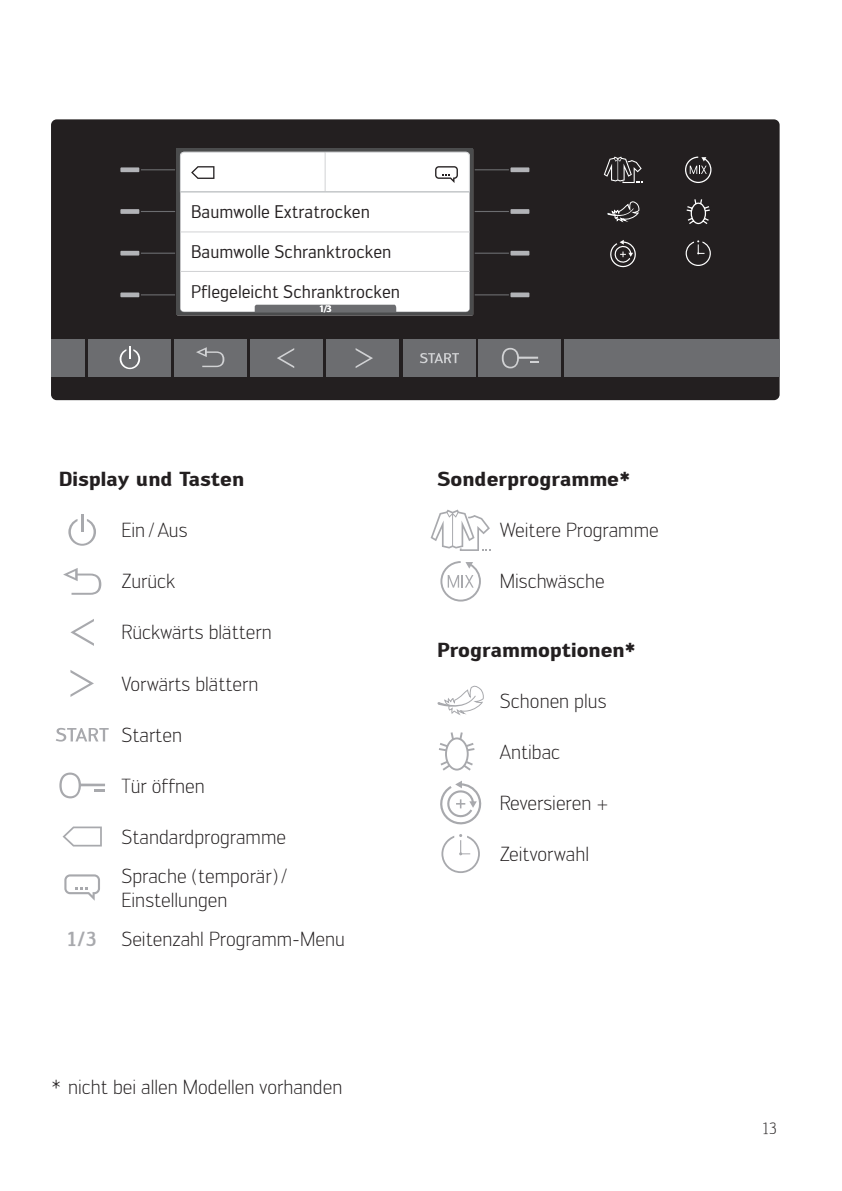
<style>
.page{position:relative;width:842px;height:1191px;background:#fff}
.page>*{position:absolute;margin:0;border:0;box-sizing:border-box;transform-origin:0 0}
.t1{font:300 20px/39px "Engel";color:#231f20}
.t2{font:700 20px "Engel";color:#231f20}
.t3{font:18px "Engel";color:#231f20}
.t4{font:300 16px "Engel";color:#231f20}
.t5{font:600 9.8px "Myriad Pro";color:#fff}
.s1{font-weight:500;color:#a8a9ad}
</style>
<div class="page">
<div style="left:51px;top:119px;width:729px;height:281px;background:#231f20"></div>
<svg style="left:684px;top:156px;width:28px;height:28px"></svg>
<svg style="left:686px;top:240px;width:25px;height:26px"></svg>
<svg style="left:604px;top:157px;width:38px;height:26px"></svg>
<svg style="left:685px;top:198px;width:26px;height:27px"></svg>
<svg style="left:607px;top:240px;width:32px;height:30px"></svg>
<svg style="left:607px;top:201px;width:32px;height:21px"></svg>
<div style="left:51px;top:339px;width:34px;height:38px;background:#6c6d70"></div>
<div style="left:564px;top:339px;width:216px;height:38px;background:#6c6d70"></div>
<div style="left:479px;top:339px;width:82px;height:38px;background:#6c6d70"></div>
<div style="left:174px;top:339px;width:73px;height:38px;background:#6c6d70"></div>
<div style="left:250px;top:339px;width:73px;height:38px;background:#6c6d70"></div>
<div style="left:326px;top:339px;width:73px;height:38px;background:#6c6d70"></div>
<div style="left:403px;top:339px;width:73px;height:38px;background:#6c6d70"></div>
<div style="left:89px;top:339px;width:82px;height:38px;background:#6c6d70"></div>
<hr style="left:141px;top:169px;width:34px;height:1px;background:#6c6d70">
<hr style="left:141px;top:211px;width:34px;height:1px;background:#6c6d70">
<hr style="left:141px;top:253px;width:34px;height:1px;background:#6c6d70">
<hr style="left:141px;top:294px;width:34px;height:1px;background:#6c6d70">
<hr style="left:475px;top:169px;width:34px;height:1px;background:#6c6d70">
<hr style="left:475px;top:211px;width:34px;height:1px;background:#6c6d70">
<hr style="left:475px;top:253px;width:34px;height:1px;background:#6c6d70">
<hr style="left:475px;top:294px;width:34px;height:1px;background:#6c6d70">
<svg style="left:120px;top:346px;width:20px;height:23px"></svg>
<svg style="left:502px;top:348px;width:36px;height:20px"></svg>
<svg style="left:196px;top:347px;width:28px;height:20px"></svg>
<svg style="left:277px;top:348px;width:17px;height:20px"></svg>
<svg style="left:356px;top:348px;width:17px;height:20px"></svg>
<svg style="left:420px;top:353px;width:39px;height:10px"></svg>
<svg style="left:177px;top:149px;width:296px;height:166px;background:#525354"></svg>
<div style="left:510px;top:292px;width:19px;height:5px;background:#b2b3b7"></div>
<div style="left:120px;top:167px;width:19px;height:5px;background:#b2b3b7"></div>
<div style="left:120px;top:209px;width:19px;height:5px;background:#b2b3b7"></div>
<hr style="left:120px;top:251px;width:19px;height:4px;background:#b2b3b7">
<div style="left:510px;top:167px;width:19px;height:5px;background:#b2b3b7"></div>
<div style="left:510px;top:209px;width:19px;height:5px;background:#b2b3b7"></div>
<hr style="left:510px;top:251px;width:19px;height:4px;background:#b2b3b7">
<div style="left:120px;top:292px;width:19px;height:5px;background:#b2b3b7"></div>
<svg style="left:180px;top:192px;width:290px;height:120px"></svg>
<hr style="left:180px;top:271px;width:290px;height:1px;background:#d1d2d4">
<hr style="left:180px;top:232px;width:290px;height:1px;background:#d1d2d4">
<svg style="left:255px;top:305px;width:141px;height:7px"></svg>
<svg style="left:180px;top:152px;width:290px;height:40px"></svg>
<svg style="left:68px;top:515px;width:28px;height:31px"></svg>
<svg style="left:63px;top:568px;width:38px;height:27px"></svg>
<svg style="left:70px;top:619px;width:24px;height:27px"></svg>
<svg style="left:70px;top:670px;width:24px;height:27px"></svg>
<svg style="left:56px;top:728px;width:53px;height:13px"></svg>
<svg style="left:59px;top:772px;width:46px;height:26px"></svg>
<svg style="left:63px;top:826px;width:39px;height:20px"></svg>
<svg style="left:64px;top:874px;width:36px;height:26px"></svg>
<svg style="left:431px;top:509px;width:60px;height:42px"></svg>
<svg style="left:440px;top:561px;width:41px;height:41px"></svg>
<svg style="left:437px;top:685px;width:47px;height:31px"></svg>
<svg style="left:439px;top:732px;width:35px;height:38px"></svg>
<svg style="left:440px;top:780px;width:42px;height:93px"></svg>
<p class="t3" style="left:191px;top:201px;width:180px">Baumwolle Extratrocken</p>
<p class="t3" style="left:191px;top:241px;width:202px">Baumwolle Schranktrocken</p>
<p class="t3" style="left:191px;top:281px;width:211px">Pflegeleicht Schranktrocken</p>
<p class="t5" style="left:319px;top:302px;width:14px">1/3</p>
<p class="t2" style="left:59px;top:467px;width:187px">Display und Tasten</p>
<p class="t1" style="left:121px;top:511px;width:68px">Ein/Aus</p>
<p class="t1" style="left:121px;top:562px;width:56px">Zurück</p>
<p class="t1" style="left:121px;top:613px;width:152px">Rückwärts blättern</p>
<p class="t1" style="left:121px;top:664px;width:139px">Vorwärts blättern</p>
<p class="t1" style="left:121px;top:715px;width:62px">Starten</p>
<p class="t1" style="left:121px;top:766px;width:85px">Tür öffnen</p>
<p class="t1" style="left:121px;top:817px;width:168px">Standardprogramme<br>Sprache (temporär)/</p>
<p class="t1" style="left:68px;top:880px;width:279px;text-indent:54px">Einstellungen<br><span class="s1">1/3</span> Seitenzahl Programm-Menu</p>
<p class="t1" style="left:51px;top:1067px;width:293px">* nicht bei allen Modellen vorhanden</p>
<p class="t2" style="left:437px;top:467px;width:194px">Sonderprogramme*</p>
<p class="t1" style="left:500px;top:511px;width:160px">Weitere Programme</p>
<p class="t1" style="left:500px;top:562px;width:106px">Mischwäsche</p>
<p class="t2" style="left:437px;top:637px;width:200px">Programmoptionen*</p>
<p class="t1" style="left:500px;top:681px;width:108px">Schonen plus</p>
<p class="t1" style="left:500px;top:732px;width:62px">Antibac</p>
<p class="t1" style="left:500px;top:783px;width:110px">Reversieren +</p>
<p class="t1" style="left:500px;top:834px;width:91px">Zeitvorwahl</p>
<p class="t4" style="left:763px;top:1119px;width:16px">13</p>
</div>
